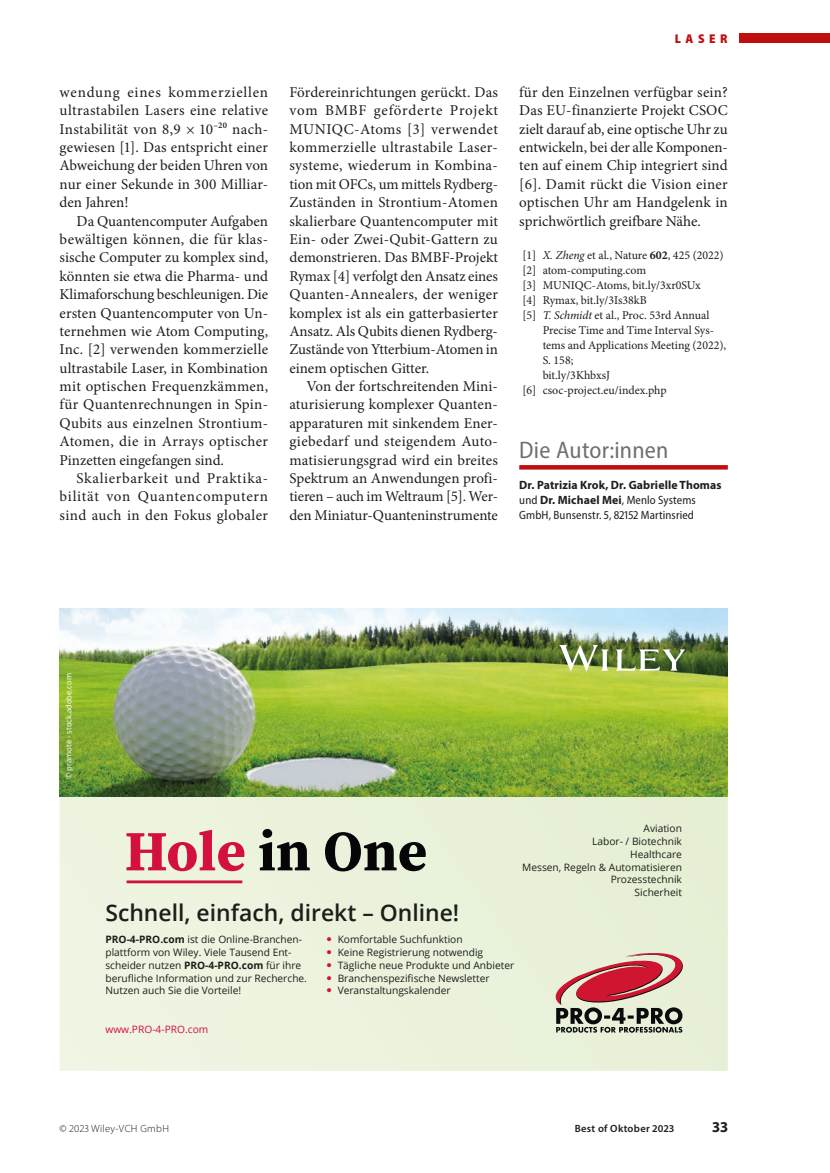
<style>
.page{position:relative;width:830px;height:1173px;background:#fff}
.page>*{position:absolute;margin:0;border:0;box-sizing:border-box;transform-origin:0 0}
.t1{font:700 56.55px "Source Serif Pro";color:#060608}
.Autor__mLinie__Bp{font:semi-condensed 24px "Myriad Pro";letter-spacing:.01em;color:#70706f}
.t2{font:600 22.95px "Open Sans";color:#1d1d1b}
.GT{font:15px/18.3px "Minion Pro";letter-spacing:.005em;color:#1d1d1b;text-align:justify}
.t3{font:700 15px "Myriad Pro";color:#1d1d1b}
.t4{font:900 semi-condensed 12.75px "Myriad Pro";letter-spacing:.36em;color:#c00e0e}
.Literatur{font:12px/15px "Minion Pro";letter-spacing:-.005em;color:#1d1d1b}
.Autor__adresse_Bp_LB{font:semi-condensed 12px/15px "Myriad Pro";letter-spacing:.01em;color:#1d1d1b}
.t5{font:300 10.5px "Myriad Pro";letter-spacing:.03em;color:#1d1d1b}
.t6{font:600 10.5px "Myriad Pro";letter-spacing:.03em;color:#1d1d1b}
.t7{font:10.2px/12.8px "Open Sans";color:#1d1d1b}
.t8{font:10.2px "Open Sans";color:#d4103e}
.t9{font:7.65px "Open Sans";color:#fff}
.s1{font-style:italic}
.s2{font-weight:700}
.s3{font-weight:700;font-stretch:normal}
.s4{color:#d4103e}
</style>
<div class="page">
<div style="left:738px;top:33px;width:91px;height:10px;background:#c00e0e"></div>
<svg style="left:519px;top:465px;width:208px;height:4px"></svg>
<div style="left:60px;top:796px;width:667px;height:275px;background:#ebf2dc"></div>
<img style="left:60px;top:609px;width:667px;height:187px">
<svg style="left:555px;top:953px;width:127px;height:79px;background:#bc8f89"></svg>
<hr style="left:126px;top:880px;width:116px;height:3px;background:#d4103e">
<svg style="left:559px;top:645px;width:126px;height:26px"></svg>
<p class="GT" style="left:60px;top:83px;width:210px">wendung eines kommerziellen ultrastabilen Lasers eine relative Instabilität von 8,9 × 10<sup>–20</sup> nach&shy;gewiesen [1]. Das entspricht einer Abweichung der beiden Uhren von nur einer Sekunde in 300 Milliar&shy;den Jahren!</p>
<p class="GT" style="left:60px;top:212px;width:210px;text-indent:17px">Da Quantencomputer Aufgaben bewältigen können, die für klas&shy;sische Computer zu komplex sind, könnten sie etwa die Pharma- und Klimaforschung beschleunigen. Die ersten Quantencomputer von Un&shy;ternehmen wie Atom Computing, Inc. [2] verwenden kommerzielle ultrastabile Laser, in Kombination mit optischen Frequenzkämmen, für Quantenrechnungen in Spin-Qubits aus einzelnen Strontium-Atomen, die in Arrays optischer Pinzetten eingefangen sind.</p>
<p class="GT" style="left:60px;top:469px;width:210px;text-indent:17px">Skalierbarkeit und Praktika&shy;bilität von Quantencomputern sind auch in den Fokus globaler</p>
<p class="GT" style="left:289px;top:83px;width:210px;text-align:left">Fördereinrichtungen gerückt. Das vom BMBF geförderte Projekt<br>MUNIQC-Atoms [3] verwendet kommerzielle ultrastabile Laser&shy;systeme, wiederum in Kombina&shy;tion mit OFCs, um mittels Rydberg-<br>Zuständen in Strontium-Atomen skalierbare Quantencomputer mit<br>Ein- oder Zwei-Qubit-Gattern zu demonstrieren. Das BMBF-Projekt<br>Rymax [4] verfolgt den Ansatz eines<br>Quanten-Annealers, der weniger komplex ist als ein gatterbasierter<br>Ansatz. Als Qubits dienen Rydberg-<br>Zustände von Ytterbium-Atomen in einem optischen Gitter.</p>
<p class="GT" style="left:289px;top:377px;width:210px;text-indent:17px">Von der fortschreitenden Mini&shy;aturisierung komplexer Quanten&shy;apparaturen mit sinkendem Ener&shy;giebedarf und steigendem Auto&shy;matisierungsgrad wird ein breites Spektrum an Anwendungen profi&shy;tieren – auch im Weltraum [5]. Wer&shy;den Miniatur-Quanteninstrumente</p>
<p class="t4" style="left:674px;top:30px;width:54px">LASER</p>
<p class="GT" style="left:519px;top:83px;width:210px">für den Einzelnen verfügbar sein?<br>Das EU-finanzierte Projekt CSOC zielt darauf ab, eine optische Uhr zu entwickeln, bei der alle Komponen&shy;ten auf einem Chip integriert sind [6]. Damit rückt die Vision einer optischen Uhr am Handgelenk in sprichwörtlich greifbare Nähe.</p>
<p class="Literatur" style="left:522px;top:248px;width:203px">[1] <span class="s1">X. Zheng</span> et al., Nature <span class="s2">602</span>, 425 (2022)</p>
<p class="Literatur" style="left:522px;top:263px;width:125px">[2] atom-computing.com</p>
<p class="Literatur" style="left:522px;top:278px;width:180px">[3] MUNIQC-Atoms, bit.ly/3xr0SUx</p>
<p class="Literatur" style="left:522px;top:293px;width:126px">[4] Rymax, bit.ly/3Is38kB</p>
<p class="Literatur" style="left:542px;top:308px;width:185px;text-indent:-20px">[5] <span class="s1">T. Schmidt</span> et al., Proc. 53rd Annual<br>Precise Time and Time Interval Sys&shy;tems and Applications Meeting (2022),<br>S. 158;<br>bit.ly/3KhbxsJ</p>
<p class="Literatur" style="left:522px;top:383px;width:146px">[6] csoc-project.eu/index.php</p>
<p class="Autor__mLinie__Bp" style="left:519px;top:435px;width:151px">Die Autor:innen</p>
<p class="Autor__adresse_Bp_LB" style="left:519px;top:477px;width:204px"><span class="s3">Dr. Patrizia Krok, Dr. Gabrielle Thomas </span>und <span class="s3">Dr. Michael Mei</span>, Menlo Systems<br>GmbH, Bunsenstr. 5, 82152 Martinsried</p>
<p class="t9" style="left:63px;top:779px;width:108px;rotate:-90deg">© pramote - stock.adobe.com</p>
<p class="t1" style="left:124px;top:819px;width:304px"><span class="s4">Hole</span> in One</p>
<p class="t2" style="left:105px;top:896px;width:355px">Schnell, einfach, direkt – Online!</p>
<p class="t7" style="left:522px;top:822px;width:161px;text-align:right">Aviation<br>Labor- / Biotechnik<br>Healthcare<br>Messen, Regeln &amp; Automatisieren<br>Prozesstechnik<br>Sicherheit</p>
<p class="t7" style="left:105px;top:933px;width:203px"><span class="s2">PRO-4-PRO.com</span> ist die Online-Branchen&shy;plattform von Wiley. Viele Tausend Ent&shy;scheider nutzen <span class="s2">PRO-4-PRO.com</span> für ihre berufliche Information und zur Recherche.<br>Nutzen auch Sie die Vorteile!</p>
<p class="t7" style="left:325px;top:933px;width:138px"><span class="s4">•</span> Komfortable Suchfunktion</p>
<p class="t7" style="left:325px;top:945px;width:159px"><span class="s4">•</span> Keine Registrierung notwendig</p>
<p class="t7" style="left:325px;top:958px;width:190px"><span class="s4">•</span> Tägliche neue Produkte und Anbieter</p>
<p class="t7" style="left:325px;top:971px;width:165px"><span class="s4">•</span> Branchenspezifische Newsletter</p>
<p class="t7" style="left:325px;top:984px;width:126px"><span class="s4">•</span> Veranstaltungskalender</p>
<p class="t8" style="left:105px;top:1022px;width:104px">www.PRO-4-PRO.com</p>
<p class="t5" style="left:60px;top:1122px;width:111px">© 2023 Wiley-VCH GmbH</p>
<p class="t6" style="left:574px;top:1121px;width:101px">Best of Oktober 2023</p>
<p class="t3" style="left:712px;top:1117px;width:17px">33</p>
</div>
